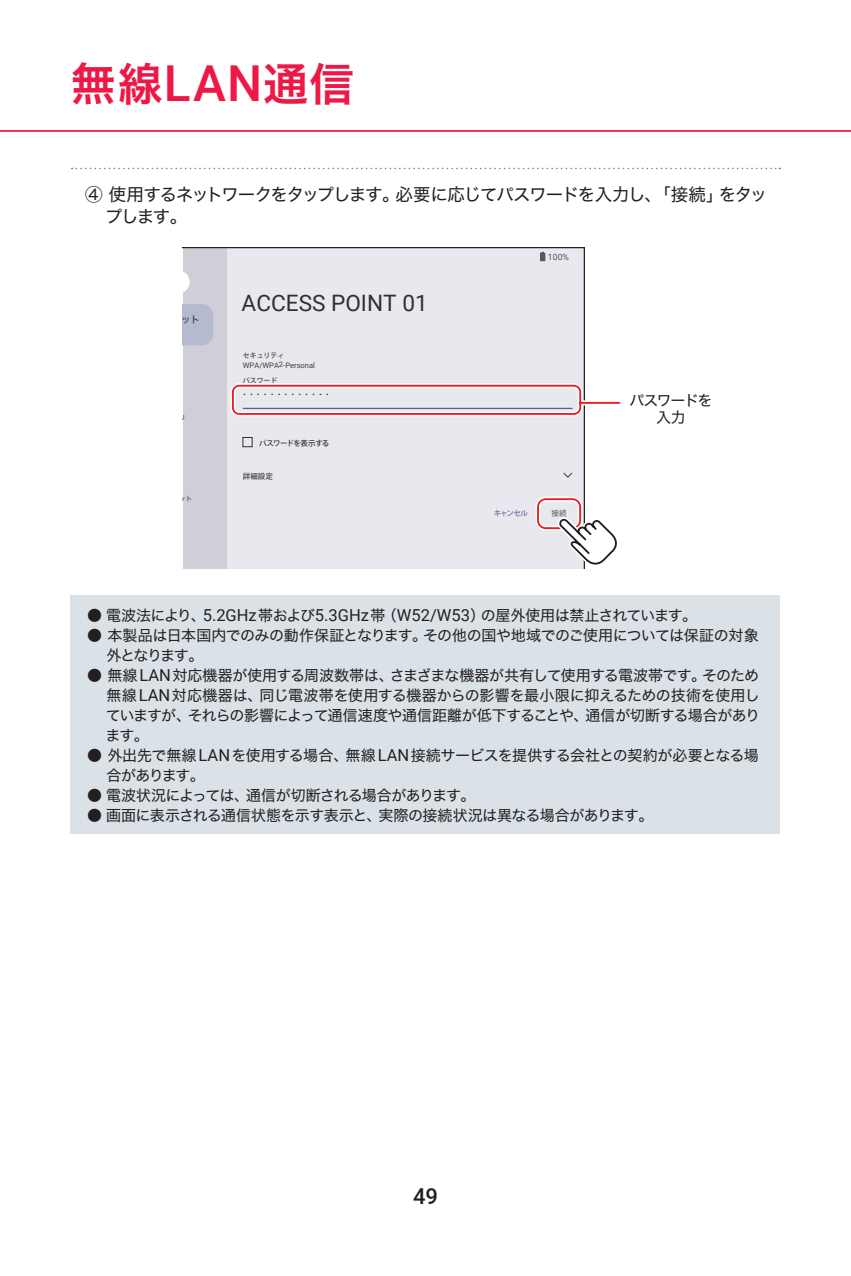
<style>
.page{position:relative;width:851px;height:1276px;background:#fff}
.page>*{position:absolute;margin:0;border:0;box-sizing:border-box;transform-origin:0 0}
.t1{font:45px "Hira Kaku Std W6";color:#ed1845}
.t2{font:22.5px "Roboto";color:#312f30}
.t3{font:500 22px "Roboto";color:#231f20}
.t4{font:17.5px/22.5px "Hira Kaku Std W4";letter-spacing:-.08em;color:#231f20}
.t5{font:15px/20px "Hira Kaku Std W4";letter-spacing:-.035em;color:#231f20}
.t6{font:15px/17.5px "Hira Kaku Std W4";letter-spacing:-.08em;color:#231f20;text-align:center}
.t7{font:8.75px "Roboto";color:#57585a}
.t8{font:7.5px "Roboto";color:#3e3e3f}
.t9{font:500 7.5px "Koz Go Pr 6 N";letter-spacing:-.07em;color:#312f30}
.t10{font:500 7.5px "Koz Go Pr 6 N";letter-spacing:-.11em;color:#616c9a}
.t11{font:500 7.5px "Koz Go Pr 6 N";color:#3e3e3f}
.t12{font:500 7.5px "Koz Go Pr 6 N";color:#6c6d70}
.t13{font:500 7px "Koz Go Pr 6 N";color:#3e3e3f}
.s1{font-family:"Roboto";font-weight:500;font-size:49.5px}
.s2{font-family:"Roboto";font-size:16.5px}
</style>
<div class="page">
<hr style="left:0;top:130px;width:850px;height:2px;background:#ed1845">
<svg style="left:72px;top:168px;width:708px;height:1px"></svg>
<div style="left:71px;top:595px;width:709px;height:239px;background:#dae2e7"></div>
<svg style="left:183px;top:247px;width:402px;height:322px;background:#e4e2ea"></svg>
<div style="left:230px;top:383px;width:352px;height:33px;border:5px solid #fff;border-radius:6px"></div>
<div style="left:232px;top:385px;width:349px;height:30px;border:2px solid #ee1d23;border-radius:6px"></div>
<svg style="left:552px;top:512px;width:65px;height:57px"></svg>
<h1 class="t1" style="left:71px;top:50px;width:285px">無線<span class="s1">LAN</span>通信</h1>
<p class="t4" style="left:105px;top:183px;width:663px;text-indent:-20px">④ 使用するネットワークをタップします。必要に応じてパスワードを入力し、「接続」をタップします。</p>
<h2 class="t2" style="left:241px;top:287px;width:188px">ACCESS POINT 01</h2>
<p class="t13" style="left:243px;top:351px;width:43px">セキュリティ</p>
<p class="t8" style="left:243px;top:359px;width:74px">WPA/WPA2-Personal</p>
<p class="t13" style="left:241px;top:390px;width:91px">・・・・・・・・・・・・・</p>
<p class="t13" style="left:243px;top:376px;width:36px">パスワード</p>
<p class="t9" style="left:259px;top:439px;width:72px">パスワードを表示する</p>
<p class="t11" style="left:243px;top:472px;width:31px">詳細設定</p>
<p class="t7" style="left:548px;top:251px;width:23px">100%</p>
<p class="t10" style="left:493px;top:509px;width:36px">キャンセル</p>
<p class="t12" style="left:551px;top:509px;width:16px">接続</p>
<p class="t6" style="left:629px;top:391px;width:85px">パスワードを入力</p>
<p class="t5" style="left:87px;top:605px;width:611px">● 電波法により、<span class="s2">5.2GHz</span>帯および<span class="s2">5.3GHz</span>帯（<span class="s2">W52/W53</span>）の屋外使用は禁止されています。</p>
<p class="t5" style="left:106px;top:625px;width:653px;text-indent:-19px">● 本製品は日本国内でのみの動作保証となります。その他の国や地域でのご使用については保証の対象外となります。</p>
<p class="t5" style="left:106px;top:665px;width:656px;text-align:justify;text-indent:-19px">● 無線<span class="s2">LAN</span>対応機器が使用する周波数帯は、さまざまな機器が共有して使用する電波帯です。そのため無線<span class="s2">LAN</span>対応機器は、同じ電波帯を使用する機器からの影響を最小限に抑えるための技術を使用していますが、それらの影響によって通信速度や通信距離が低下することや、通信が切断する場合があります。</p>
<p class="t5" style="left:106px;top:745px;width:653px;text-indent:-19px">● 外出先で無線<span class="s2">LAN</span>を使用する場合、無線<span class="s2">LAN</span>接続サービスを提供する会社との契約が必要となる場合があります。</p>
<p class="t5" style="left:87px;top:785px;width:390px">● 電波状況によっては、通信が切断される場合があります。</p>
<p class="t5" style="left:87px;top:805px;width:567px">● 画面に表示される通信状態を示す表示と、実際の接続状況は異なる場合があります。</p>
<h3 class="t3" style="left:413px;top:1181px;width:26px">49</h3>
</div>
